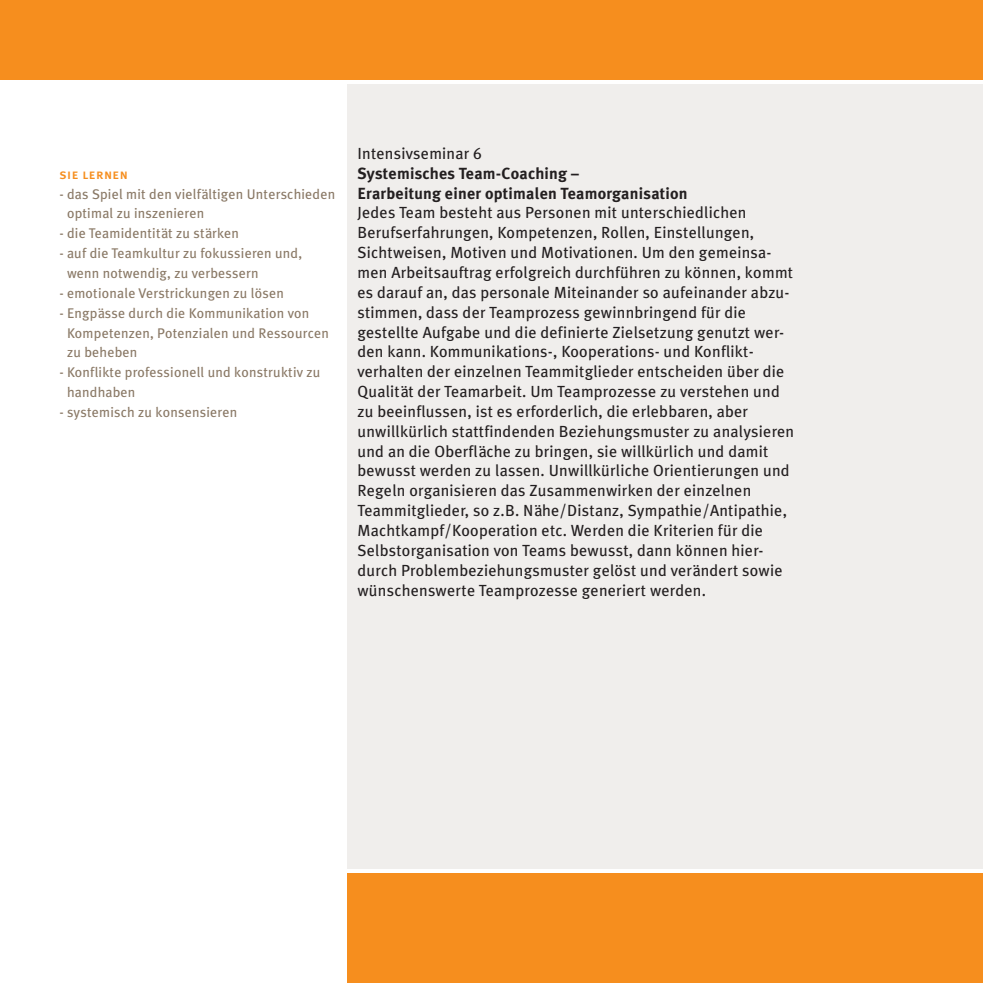
<style>
.page{position:relative;width:983px;height:983px;background:#fff}
.page>*{position:absolute;margin:0;border:0;box-sizing:border-box;transform-origin:0 0}
.t1{font:16.1px/19.8px "Meta Plus";letter-spacing:.015em;color:#231f20}
.t2{font:700 16.1px/19.8px "Meta Plus";letter-spacing:.015em;color:#231f20}
.t3{font:14px/19.8px "Meta Plus";letter-spacing:.015em;color:#8a7966}
.t4{font:14px "Meta Plus Medium Caps";letter-spacing:.03em;color:#f68e1e}
</style>
<div class="page">
<div style="left:0;top:0;width:982px;height:79px;background:#f68e1e"></div>
<div style="left:347px;top:84px;width:635px;height:784px;background:#f0eeec"></div>
<div style="left:347px;top:873px;width:635px;height:109px;background:#f68e1e"></div>
<p class="t4" style="left:60px;top:166px;width:70px">sie lernen</p>
<p class="t3" style="left:67px;top:184px;width:270px;text-indent:-7px">- das Spiel mit den vielfältigen Unterschieden optimal zu inszenieren</p>
<p class="t3" style="left:60px;top:223px;width:181px">- die Teamidentität zu stärken</p>
<p class="t3" style="left:67px;top:243px;width:236px;text-indent:-7px">- auf die Teamkultur zu fokussieren und, wenn notwendig, zu verbessern</p>
<p class="t3" style="left:60px;top:283px;width:226px">- emotionale Verstrickungen zu lösen</p>
<p class="t3" style="left:67px;top:303px;width:263px;text-indent:-7px">- Engpässe durch die Kommunikation von<br>Kompetenzen, Potenzialen und Ressourcen zu beheben</p>
<p class="t3" style="left:67px;top:362px;width:255px;text-indent:-7px">- Konflikte professionell und konstruktiv zu handhaben</p>
<p class="t3" style="left:60px;top:402px;width:179px">- systemisch zu konsensieren</p>
<p class="t1" style="left:357px;top:143px;width:126px">Intensivseminar 6</p>
<p class="t2" style="left:357px;top:163px;width:331px">Systemisches Team-Coaching –<br>Erarbeitung einer optimalen Teamorganisation</p>
<p class="t1" style="left:357px;top:203px;width:438px">Jedes Team besteht aus Personen mit unterschiedlichen Berufserfahrungen, Kompetenzen, Rollen, Einstellungen, Sichtweisen, Motiven und Motivationen. Um den gemeinsa&shy;men Arbeitsauftrag erfolgreich durchführen zu können, kommt es darauf an, das personale Miteinander so aufeinander abzu&shy;stimmen, dass der Teamprozess gewinnbringend für die gestellte Aufgabe und die definierte Zielsetzung genutzt wer&shy;den kann. Kommunikations-, Kooperations- und Konflikt&shy;verhalten der einzelnen Teammitglieder entscheiden über die Qualität der Teamarbeit. Um Teamprozesse zu verstehen und zu beeinflussen, ist es erforderlich, die erlebbaren, aber unwillkürlich stattfindenden Beziehungsmuster zu analysieren und an die Oberfläche zu bringen, sie willkürlich und damit bewusst werden zu lassen. Unwillkürliche Orientierungen und Regeln organisieren das Zusammenwirken der einzelnen Teammitglieder, so z.B. Nähe/Distanz, Sympathie/Antipathie, Machtkampf/Kooperation etc. Werden die Kriterien für die Selbstorganisation von Teams bewusst, dann können hier&shy;durch Problembeziehungsmuster gelöst und verändert sowie wünschenswerte Teamprozesse generiert werden.</p>
</div>
